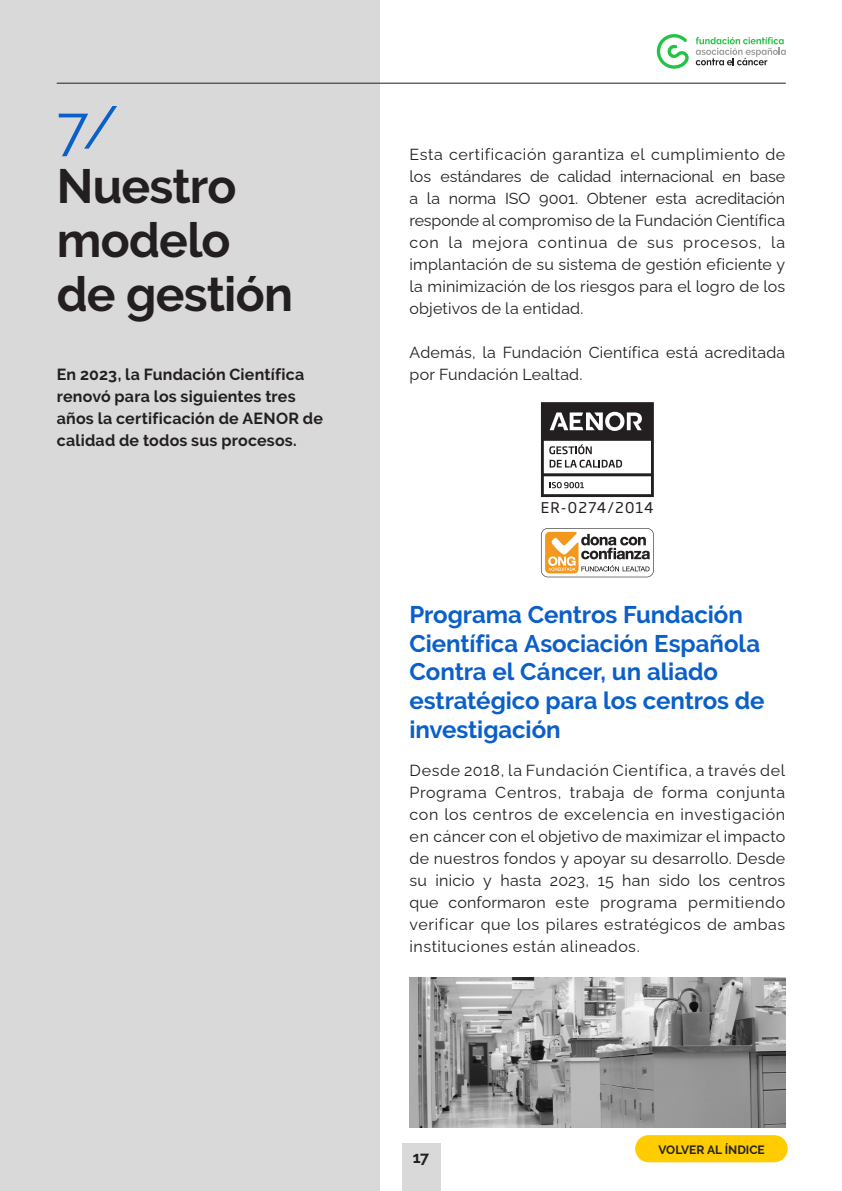
<style>
.page{position:relative;width:842px;height:1191px;background:#fff}
.page>*{position:absolute;margin:0;border:0;box-sizing:border-box;transform-origin:0 0}
.t1{font:60px "Raleway";color:#0a5fc8}
.t2{font:700 48px/54px "Raleway";letter-spacing:-.02em;color:#231f20}
.t3{font:700 24px/28.8px "Raleway";letter-spacing:-.005em;color:#0a5fc8}
.t4{font:16px/22px "Raleway";letter-spacing:.015em;color:#231f20;text-align:justify}
.t5{font:700 16px/22px "Raleway";letter-spacing:.015em;color:#231f20}
.t6{font:14.6px "Soho Gothic Pro";letter-spacing:.075em;color:#231f20}
.t7{font:700 12px "Raleway";color:#232323}
</style>
<div class="page">
<div style="left:0;top:0;width:380px;height:1191px;background:#d9d9d9"></div>
<img style="left:409px;top:977px;width:377px;height:150px">
<hr style="left:57px;top:83px;width:729px;height:1px;background:#231f20">
<svg style="left:541px;top:528px;width:113px;height:49px"></svg>
<svg style="left:541px;top:402px;width:113px;height:95px"></svg>
<svg style="left:657px;top:34px;width:32px;height:35px"></svg>
<svg style="left:696px;top:37px;width:90px;height:28px"></svg>
<div style="left:402px;top:1143px;width:38px;height:48px;background:#d9d9d9"></div>
<div style="left:635px;top:1135px;width:153px;height:27px;background:#fc0;border-radius:14px"></div>
<p class="t1" style="left:57px;top:80px;width:64px">7/</p>
<p class="t2" style="left:57px;top:159px;width:181px">Nuestro modelo</p>
<p class="t2" style="left:57px;top:267px;width:238px">de gestión</p>
<p class="t5" style="left:57px;top:363px;width:268px">En 2023, la Fundación Científica renovó para los siguientes tres años la certificación de AENOR de calidad de todos sus procesos.</p>
<p class="t4" style="left:409px;top:142px;width:377px">Esta certificación garantiza el cumplimiento de los estándares de calidad internacional en base a la norma ISO 9001. Obtener esta acreditación responde al compromiso de la Fundación Científica con la mejora continua de sus procesos, la implantación de su sistema de gestión eficiente y la minimización de los riesgos para el logro de los objetivos de la entidad.</p>
<p class="t4" style="left:409px;top:340px;width:377px">Además, la Fundación Científica está acreditada por Fundación Lealtad.</p>
<p class="t6" style="left:541px;top:496px;width:114px">ER-0274/2014</p>
<p class="t3" style="left:409px;top:600px;width:357px">Programa Centros Fundación<br>Científica Asociación Española<br>Contra el Cáncer, un aliado estratégico para los centros de investigación</p>
<p class="t4" style="left:409px;top:758px;width:377px">Desde 2018, la Fundación Científica, a través del Programa Centros, trabaja de forma conjunta con los centros de excelencia en investigación en cáncer con el objetivo de maximizar el impacto de nuestros fondos y apoyar su desarrollo. Desde su inicio y hasta 2023, 15 han sido los centros que conformaron este programa permitiendo verificar que los pilares estratégicos de ambas instituciones están alineados.</p>
<p class="t5" style="left:413px;top:1146px;width:18px">17</p>
<p class="t7" style="left:658px;top:1142px;width:108px">VOLVER AL ÍNDICE</p>
</div>
